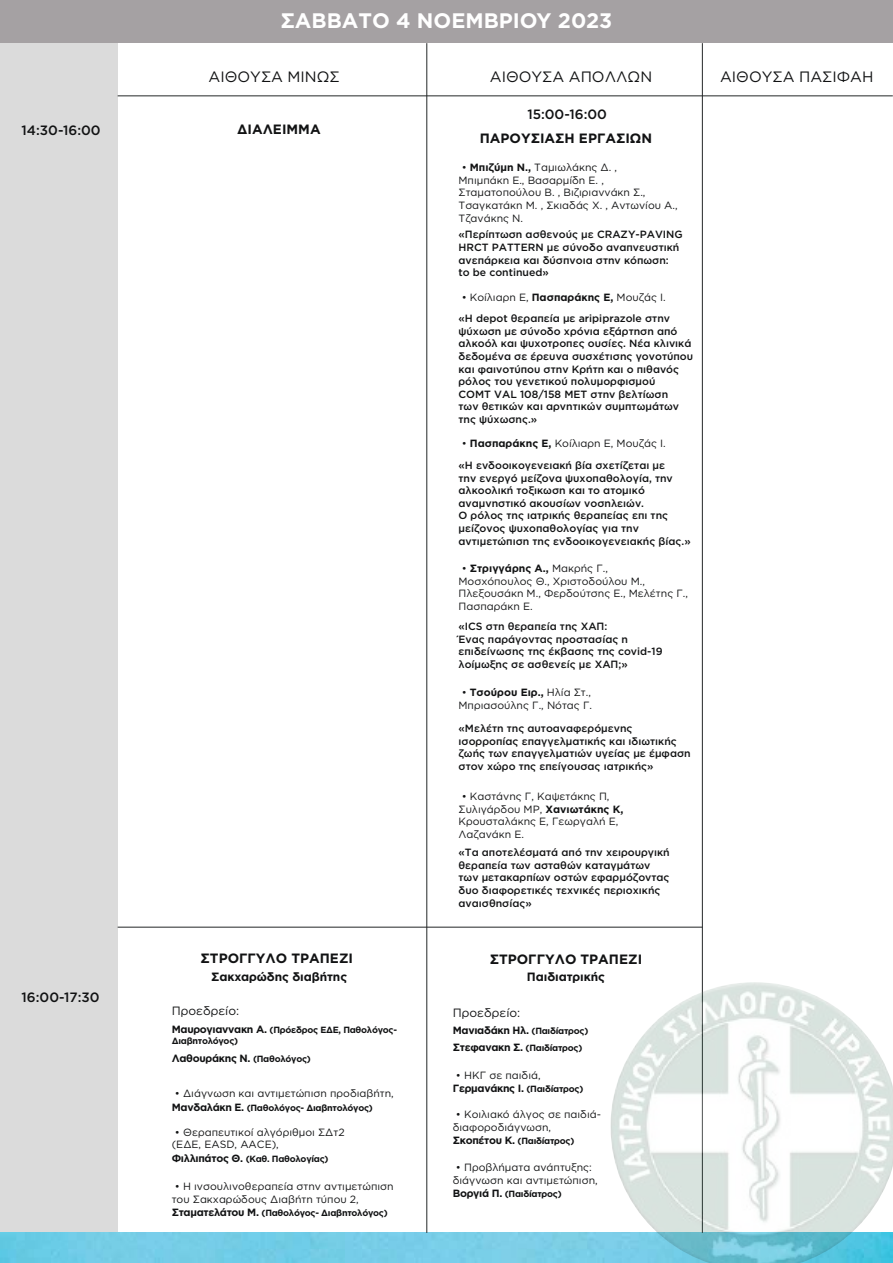
<style>
.page{position:relative;width:893px;height:1263px;background:#fff}
.page>*{position:absolute;margin:0;border:0;box-sizing:border-box;transform-origin:0 0}
.t1{font:700 21px "Gotham Greek";color:#fff}
.t2{font:15px "Gotham Greek";color:#111213}
.t3{font:700 13.5px "Gotham Greek";color:#111213}
.t4{font:500 13.5px "Gotham Greek";color:#111213}
.t5{font:700 12px "Gotham Greek";letter-spacing:-.01em;color:#111213}
.t6{font:12px "Gotham Greek";color:#111213}
.t7{font:500 10.5px/12.6px "Gotham Greek";color:#111213}
.t8{font:10.5px/12.6px "Gotham Greek";color:#111213}
.t9{font:700 10.5px "Gotham Greek";letter-spacing:-.03em;color:#111213}
.t10{font:700 9px/10.8px "Gotham Greek";letter-spacing:-.03em;color:#111213}
.s1{font-weight:700}
.s2{font-weight:400}
.s3{font-size:10.5px}
.s4{font-size:9px}
.s5{font-weight:700;font-size:9px}
</style>
<div class="page">
<div style="left:0;top:43px;width:118px;height:1189px;background:#dbdbdb"></div>
<img style="left:0;top:1232px;width:610px;height:31px">
<div style="left:0;top:0;width:893px;height:43px;background:#a5a1a3"></div>
<hr style="left:118px;top:95px;width:775px;height:1px;background:#242728">
<hr style="left:118px;top:927px;width:585px;height:1px;background:#242728">
<hr style="left:426px;top:43px;width:1px;height:1190px;background:#242728">
<hr style="left:702px;top:43px;width:1px;height:1190px;background:#242728">
<img style="left:610px;top:982px;width:283px;height:281px">
<p class="t4" style="left:22px;top:122px;width:81px">14:30-16:00</p>
<p class="t4" style="left:22px;top:989px;width:80px">16:00-17:30</p>
<h1 class="t1" style="left:280px;top:8px;width:333px">ΣΑΒΒΑΤΟ 4 ΝΟΕΜΒΡΙΟΥ 2023</h1>
<h2 class="t2" style="left:209px;top:68px;width:133px">ΑΙΘΟΥΣΑ ΜΙΝΩΣ</h2>
<p class="t3" style="left:237px;top:122px;width:85px">ΔΙΑΛΕΙΜΜΑ</p>
<p class="t3" style="left:201px;top:950px;width:154px">ΣΤΡΟΓΓΥΛΟ ΤΡΑΠΕΖΙ</p>
<h2 class="t2" style="left:490px;top:68px;width:164px">ΑΙΘΟΥΣΑ ΑΠΟΛΛΩΝ</h2>
<h2 class="t2" style="left:720px;top:68px;width:155px">ΑΙΘΟΥΣΑ ΠΑΣΙΦΑΗ</h2>
<p class="t4" style="left:527px;top:107px;width:81px">15:00-16:00</p>
<p class="t3" style="left:480px;top:130px;width:174px">ΠΑΡΟΥΣΙΑΣΗ ΕΡΓΑΣΙΩΝ</p>
<p class="t8" style="left:458px;top:161px;width:221px;text-indent:3px">• <span class="s1">Μπιζύμη Ν.,</span> Ταμιωλάκης Δ. ,<br>Μπιμπάκη Ε., Βασαρμίδη Ε. ,<br>Σταματοπούλου Β. , Βιζιριαννάκη Σ.,<br>Τσαγκατάκη Μ. , Σκιαδάς Χ. , Αντωνίου Α.,<br>Τζανάκης Ν.</p>
<p class="t7" style="left:458px;top:228px;width:226px">«Περίπτωση ασθενούς με CRAZY-PAVING<br>HRCT PATTERN με σύνοδο αναπνευστική ανεπάρκεια και δύσπνοια στην κόπωση:<br>to be continued»</p>
<p class="t7" style="left:458px;top:286px;width:213px;line-height:21.6px;text-align:center"><span class="s2">• Κοίλιαρη Ε,</span> <span class="s1">Πασπαράκης Ε,</span> <span class="s2">Μουζάς Ι. </span>«Η depot θεραπεία με aripiprazole στην</p>
<p class="t7" style="left:458px;top:324px;width:236px">ψύχωση με σύνοδο χρόνια εξάρτηση από αλκοόλ και ψυχοτροπες ουσίες. Νέα κλινικά δεδομένα σε έρευνα συσχέτισης γονοτύπου και φαινοτύπου στην Κρήτη και ο πιθανός ρόλος του γενετικού πολυμορφισμού<br>COMT VAL 108/158 MET στην βελτίωση<br>των θετικών και αρνητικών συμπτωμάτων της ψύχωσης.»</p>
<p class="t7" style="left:458px;top:433px;width:209px;line-height:21.6px;text-align:center"><span class="s2">•</span> <span class="s1">Πασπαράκης Ε,</span> <span class="s2">Κοίλιαρη Ε, Μουζάς Ι. </span>«Η ενδοοικογενειακή βία σχετίζεται με</p>
<p class="t7" style="left:458px;top:471px;width:234px">την ενεργό μείζονα ψυχοπαθολογία, την αλκοολική τοξικωση και το ατομικό αναμνηστικό ακουσίων νοσηλειών.<br>Ο ρόλος της ιατρικής θεραπείας επι της μείζονος ψυχοπαθολογίας για την αντιμετώπιση της ενδοοικογενειακής βίας.»</p>
<p class="t8" style="left:458px;top:562px;width:231px;text-indent:3px">• <span class="s1">Στριγγάρης Α.,</span> Μακρής Γ.,<br>Μοσχόπουλος Θ., Χριστοδούλου Μ.,<br>Πλεξουσάκη Μ., Φερδούτσης Ε., Μελέτης Γ.,<br>Πασπαράκη Ε.</p>
<p class="t7" style="left:458px;top:620px;width:206px">«ΙCS στη θεραπεία της ΧΑΠ:<br>Ένας παράγοντας προστασίας η επιδείνωσης της έκβασης της covid-19 λοίμωξης σε ασθενείς με ΧΑΠ;»</p>
<p class="t8" style="left:458px;top:686px;width:135px;text-align:center">• <span class="s1">Τσούρου Ειρ.,</span> Ηλία Στ.,<br>Μπριασούλης Γ., Νότας Γ.</p>
<p class="t7" style="left:458px;top:722px;width:234px">«Μελέτη της αυτοαναφερόμενης ισορροπίας επαγγελματικής και ιδιωτικής ζωής των επαγγελματιών υγείας με έμφαση στον χώρο της επείγουσας ιατρικής»</p>
<p class="t8" style="left:458px;top:790px;width:166px;text-indent:3px">• Καστάνης Γ, Καψετάκης Π,<br>Συλιγάρδου ΜΡ, <span class="s1">Χανιωτάκης Κ,<br></span>Κρουσταλάκης Ε, Γεωργαλή Ε,<br>Λαζανάκη Ε.</p>
<p class="t7" style="left:458px;top:846px;width:213px">«Τα αποτελέσματά από την χειρουργική θεραπεία των ασταθών καταγμάτων των μετακαρπίων οστών εφαρμόζοντας δυο διαφορετικές τεχνικές περιοχικής αναισθησίας»</p>
<p class="t3" style="left:490px;top:951px;width:154px">ΣΤΡΟΓΓΥΛΟ ΤΡΑΠΕΖΙ</p>
<p class="t5" style="left:211px;top:970px;width:138px">Σακχαρώδης διαβήτης</p>
<p class="t5" style="left:527px;top:969px;width:80px">Παιδιατρικής</p>
<p class="t6" style="left:172px;top:1004px;width:69px">Προεδρείο:</p>
<p class="t10" style="left:172px;top:1024px;width:227px"><span class="s3">Μαυρογιαννακη Α.</span> (Πρόεδρος ΕΔΕ, Παθολόγος-<br>Διαβητολόγος)</p>
<p class="t9" style="left:172px;top:1052px;width:141px">Λαθουράκης Ν. <span class="s4">(Παθολόγος)</span></p>
<p class="t8" style="left:175px;top:1087px;width:220px">• Διάγνωση και αντιμετώπιση προδιαβήτη,</p>
<p class="t10" style="left:172px;top:1102px;width:203px"><span class="s3">Μανδαλάκη Ε.</span> (Παθολόγος- Διαβητολόγος)</p>
<p class="t8" style="left:172px;top:1125px;width:174px">• Θεραπευτικοί αλγόριθμοι ΣΔτ2 (ΕΔΕ, ΕΑSD, AACE),</p>
<p class="t10" style="left:172px;top:1153px;width:158px"><span class="s3">Φιλλιπάτος Θ.</span> (Καθ. Παθολογίας)</p>
<p class="t8" style="left:172px;top:1180px;width:223px">• Η ινσουλινοθεραπεία στην αντιμετώπιση του Σακχαρώδους Διαβήτη τύπου 2,</p>
<p class="t10" style="left:172px;top:1207px;width:218px"><span class="s3">Σταματελάτου Μ.</span> (Παθολόγος- Διαβητολόγος)</p>
<p class="t6" style="left:453px;top:1006px;width:69px">Προεδρείο:</p>
<p class="t9" style="left:453px;top:1025px;width:137px">Μανιαδάκη Ηλ. <span class="s4">(Παιδίατρος)</span></p>
<p class="t10" style="left:453px;top:1042px;width:131px"><span class="s3">Στεφανακη Σ.</span> (Παιδίατρος)</p>
<p class="t8" style="left:453px;top:1068px;width:132px;text-indent:3px">• ΗΚΓ σε παιδιά,<br><span class="s1">Γερμανάκης Ι.</span> <span class="s5">(Παιδίατρος)</span></p>
<p class="t8" style="left:453px;top:1108px;width:150px;text-indent:3px">• Κοιλιακό άλγος σε παιδιά&shy;διαφοροδιάγνωση,</p>
<p class="t10" style="left:453px;top:1135px;width:123px"><span class="s3">Σκοπέτου Κ.</span> (Παιδίατρος)</p>
<p class="t8" style="left:453px;top:1161px;width:146px;text-align:center">• Προβλήματα ανάπτυξης: διάγνωση και αντιμετώπιση,</p>
<p class="t10" style="left:453px;top:1188px;width:110px"><span class="s3">Βοργιά Π.</span> (Παιδίατρος)</p>
</div>
